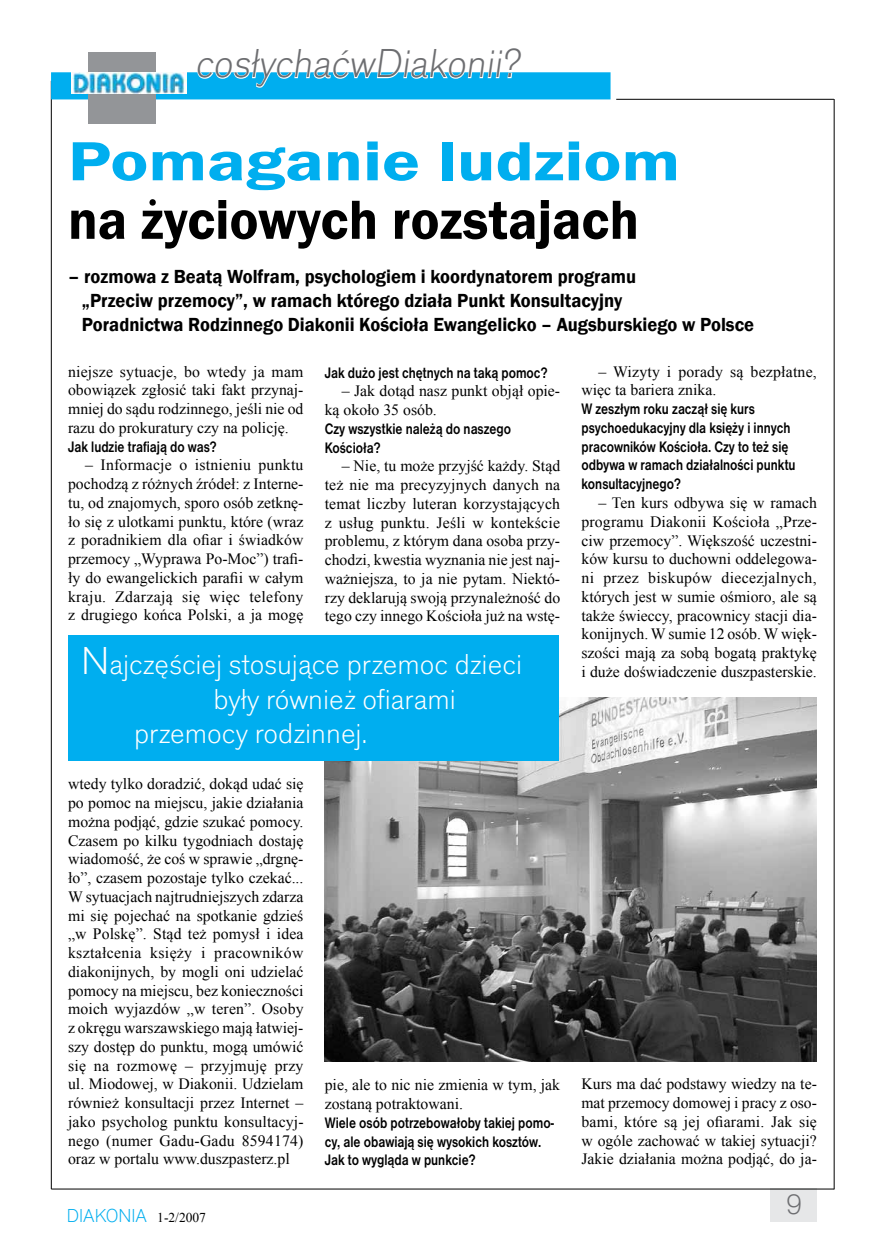
<style>
.page{position:relative;width:885px;height:1259px;background:#fff}
.page>*{position:absolute;margin:0;border:0;box-sizing:border-box;transform-origin:0 0}
.t1{font:600 57px "Franklin Gothic";color:#000;scale:.95 1}
.t2{font:600 57px "Franklin Gothic";color:#00aeef;scale:1.25 1}
.t3{font:42px "Accius TEE Ligh";color:#6d6e71}
.t4{font:30px "Accius TEE Ligh";color:#fff;scale:1.05 1}
.t5{font:30px "Accius TEE Ligh";color:#6d6e71}
.t6{font:600 19.5px/24px "Franklin Gothic";color:#000}
.t7{font:19.5px "Accius TEE Ligh";color:#00aeef}
.t8{font:15.75px/18.8px "Times New Roman";color:#000;text-align:justify}
.t9{font:700 15.75px/18.8px "Nimbus San DEE";color:#000;scale:.8 1}
.s1{font-size:40.5px}
.s2{font-family:"Times New Roman";font-size:13.5px;color:#000}
</style>
<div class="page">
<div style="left:770px;top:1188px;width:46px;height:33px;background:#e6e7e8"></div>
<hr style="left:833px;top:99px;width:1px;height:1090px;background:#000">
<hr style="left:51px;top:81px;width:1px;height:1108px;background:#000">
<hr style="left:51px;top:1188px;width:783px;height:1px;background:#000">
<div style="left:51px;top:72px;width:559px;height:27px;background:#00aeef"></div>
<div style="left:88px;top:53px;width:67px;height:71px;background:#939598"></div>
<hr style="left:616px;top:99px;width:217px;height:1px;background:#000">
<img style="left:71px;top:72px;width:115px;height:22px">
<svg style="left:195px;top:72px;width:328px;height:16px"></svg>
<img style="left:325px;top:697px;width:491px;height:364px">
<div style="left:68px;top:635px;width:490px;height:125px;background:#00aeef"></div>
<h2 class="t3" style="left:195px;top:40px;width:332px">co słychać w Diakonii?</h2>
<h1 class="t2" style="left:68px;top:126px;width:491px">Pomaganie ludziom</h1>
<h1 class="t1" style="left:68px;top:185px;width:602px">na życiowych rozstajach</h1>
<p class="t6" style="left:82px;top:265px;width:673px;text-indent:-14px">– rozmowa z Beatą Wolfram, psychologiem i koordynatorem programu<br>„Przeciw przemocy”, w ramach którego działa Punkt Konsultacyjny<br>Poradnictwa Rodzinnego Diakonii Kościoła Ewangelicko – Augsburskiego w Polsce</p>
<p class="t8" style="left:68px;top:362px;width:237px">niejsze sytuacje, bo wtedy ja mam obowiązek zgłosić taki fakt przynaj&shy;mniej do sądu rodzinnego, jeśli nie od razu do prokuratury czy na policję.</p>
<p class="t9" style="left:68px;top:437px;width:187px">Jak ludzie trafiają do was?</p>
<p class="t8" style="left:68px;top:455px;width:237px;text-indent:17px">– Informacje o istnieniu punktu pochodzą z różnych źródeł: z Interne&shy;tu, od znajomych, sporo osób zetknę&shy;ło się z ulotkami punktu, które (wraz z poradnikiem dla ofiar i świadków przemocy „Wyprawa Po-Moc”) trafi&shy;ły do ewangelickich parafii w całym kraju. Zdarzają się więc telefony z drugiego końca Polski, a ja mogę</p>
<p class="t9" style="left:325px;top:363px;width:280px">Jak dużo jest chętnych na taką pomoc?</p>
<p class="t8" style="left:325px;top:381px;width:237px;text-indent:17px">– Jak dotąd nasz punkt objął opie&shy;ką około 35 osób.</p>
<p class="t9" style="left:325px;top:419px;width:234px">Czy wszystkie należą do naszego<br>Kościoła?</p>
<p class="t8" style="left:325px;top:456px;width:237px;text-indent:17px">– Nie, tu może przyjść każdy. Stąd też nie ma precyzyjnych danych na temat liczby luteran korzystających z usług punktu. Jeśli w kontekście problemu, z którym dana osoba przy&shy;chodzi, kwestia wyznania nie jest naj&shy;ważniejsza, to ja nie pytam. Niektó&shy;rzy deklarują swoją przynależność do tego czy innego Kościoła już na wstę-</p>
<h3 class="t4" style="left:81px;top:647px;width:421px"><span class="s1">N</span>ajczęściej stosujące przemoc dzieci</h3>
<h3 class="t4" style="left:213px;top:682px;width:232px">były również ofiarami</h3>
<h3 class="t4" style="left:134px;top:716px;width:224px">przemocy rodzinnej.</h3>
<p class="t8" style="left:68px;top:774px;width:237px">wtedy tylko doradzić, dokąd udać się po pomoc na miejscu, jakie działania można podjąć, gdzie szukać pomocy.<br>Czasem po kilku tygodniach dostaję wiadomość, że coś w sprawie „drgnę&shy;ło”, czasem pozostaje tylko czekać...<br>W sytuacjach najtrudniejszych zdarza mi się pojechać na spotkanie gdzieś „w Polskę”. Stąd też pomysł i idea kształcenia księży i pracowników diakonijnych, by mogli oni udzielać pomocy na miejscu, bez konieczności moich wyjazdów „w teren”. Osoby z okręgu warszawskiego mają łatwiej&shy;szy dostęp do punktu, mogą umówić się na rozmowę – przyjmuję przy ul. Miodowej, w Diakonii. Udzielam również konsultacji przez Internet – jako psycholog punktu konsultacyj&shy;nego (numer Gadu-Gadu 8594174) oraz w portalu www.duszpasterz.pl</p>
<p class="t7" style="left:67px;top:1204px;width:141px">DIAKONIA <span class="s2">1-2/2007</span></p>
<p class="t8" style="left:325px;top:1075px;width:237px">pie, ale to nic nie zmienia w tym, jak zostaną potraktowani.</p>
<p class="t9" style="left:325px;top:1113px;width:288px">Wiele osób potrzebowałoby takiej pomo&shy;cy, ale obawiają się wysokich kosztów.<br>Jak to wygląda w punkcie?</p>
<p class="t8" style="left:581px;top:362px;width:237px;text-indent:17px">– Wizyty i porady są bezpłatne, więc ta bariera znika.</p>
<p class="t9" style="left:581px;top:400px;width:269px">W zeszłym roku zaczął się kurs psychoedukacyjny dla księży i innych pracowników Kościoła. Czy to też się odbywa w ramach działalności punktu konsultacyjnego?</p>
<p class="t8" style="left:581px;top:493px;width:237px;text-indent:17px">– Ten kurs odbywa się w ramach programu Diakonii Kościoła „Prze&shy;ciw przemocy”. Większość uczestni&shy;ków kursu to duchowni oddelegowa&shy;ni przez biskupów diecezjalnych, których jest w sumie ośmioro, ale są także świeccy, pracownicy stacji dia&shy;konijnych. W sumie 12 osób. W więk&shy;szości mają za sobą bogatą praktykę i duże doświadczenie duszpasterskie.</p>
<p class="t8" style="left:581px;top:1074px;width:237px">Kurs ma dać podstawy wiedzy na te&shy;mat przemocy domowej i pracy z oso&shy;bami, które są jej ofiarami. Jak się w ogóle zachować w takiej sytuacji?<br>Jakie działania można podjąć, do ja-</p>
<h3 class="t5" style="left:785px;top:1188px;width:18px">9</h3>
</div>
